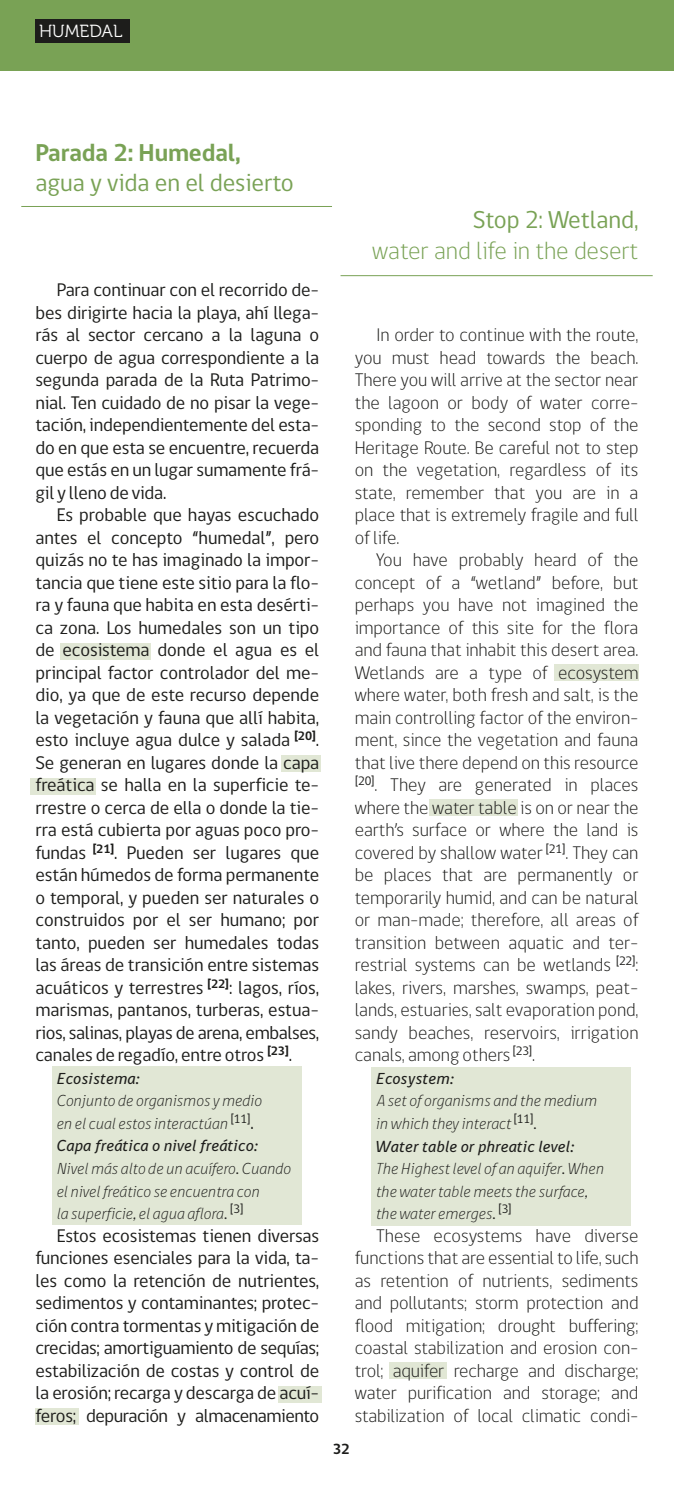
<style>
.page{position:relative;width:674px;height:1489px;background:#fff}
.page>*{position:absolute;margin:0;border:0;box-sizing:border-box;transform-origin:0 0}
.t1{font:25px "gob CL";letter-spacing:-.005em;color:#79a255}
.t2{font:300 25px "gob CL";letter-spacing:-.005em;color:#79a255}
.t3{font:700 25px "gob CL";letter-spacing:-.005em;color:#79a255}
.t4{font:18.75px/22.5px "gob CL";letter-spacing:-.01em;color:#1d1d1b;text-align:justify}
.t5{font:300 18.75px/22.5px "gob CL";letter-spacing:-.005em;color:#1d1d1b;text-align:justify}
.t6{font:17.5px "Museo 300";color:#fff}
.t7{font:italic 100 16.25px/22.5px "Digna";letter-spacing:-.005em;color:#1d1d1b}
.t8{font:italic 16.25px "Digna";letter-spacing:-.005em;color:#1d1d1b}
.t9{font:700 15px "gob CL";color:#1d1d1b}
.s1{font-family:"gob CL";font-weight:400;font-style:normal;font-size:18.75px}
.s2{font-weight:400}
</style>
<div class="page">
<div style="left:278px;top:1385px;width:44px;height:17px;background:#e1e7d5"></div>
<div style="left:35px;top:1408px;width:44px;height:16px;background:#e1e7d5"></div>
<div style="left:389px;top:1362px;width:57px;height:16px;background:#e1e7d5"></div>
<div style="left:371px;top:1067px;width:259px;height:158px;background:#e1e7d5"></div>
<div style="left:553px;top:664px;width:85px;height:16px;background:#e1e7d5"></div>
<div style="left:429px;top:799px;width:88px;height:16px;background:#e1e7d5"></div>
<div style="left:60px;top:643px;width:90px;height:16px;background:#e1e7d5"></div>
<div style="left:281px;top:755px;width:39px;height:17px;background:#e1e7d5"></div>
<div style="left:30px;top:778px;width:66px;height:16px;background:#e1e7d5"></div>
<div style="left:52px;top:1065px;width:249px;height:159px;background:#e1e7d5"></div>
<div style="left:0;top:0;width:673px;height:71px;background:#79a255"></div>
<div style="left:35px;top:19px;width:95px;height:24px;background:#1d1d1b"></div>
<hr style="left:21px;top:206px;width:311px;height:1px;background:#79a255">
<hr style="left:340px;top:275px;width:312px;height:1px;background:#79a255">
<p class="t6" style="left:39px;top:21px;width:85px">HUMEDAL</p>
<h1 class="t3" style="left:35px;top:135px;width:207px">Parada 2: Humedal,</h1>
<h1 class="t1" style="left:35px;top:165px;width:260px">agua y vida en el desierto</h1>
<p class="t4" style="left:35px;top:279px;width:285px;text-indent:21px">Para continuar con el recorrido de&shy;bes dirigirte hacia la playa, ahí llega&shy;rás al sector cercano a la laguna o cuerpo de agua correspondiente a la segunda parada de la Ruta Patrimo&shy;nial. Ten cuidado de no pisar la vege&shy;tación, independientemente del esta&shy;do en que esta se encuentre, recuerda que estás en un lugar sumamente frá&shy;gil y lleno de vida.</p>
<p class="t4" style="left:35px;top:504px;width:285px;text-indent:21px">Es probable que hayas escuchado antes el concepto “humedal”, pero quizás no te has imaginado la impor&shy;tancia que tiene este sitio para la flo&shy;ra y fauna que habita en esta desérti&shy;ca zona. Los humedales son un tipo de ecosistema donde el agua es el principal factor controlador del me&shy;dio, ya que de este recurso depende la vegetación y fauna que allí habita, esto incluye agua dulce y salada <sup>[20]</sup>.<br>Se generan en lugares donde la capa freática se halla en la superficie te&shy;rrestre o cerca de ella o donde la tie&shy;rra está cubierta por aguas poco pro&shy;fundas <sup>[21]</sup>. Pueden ser lugares que están húmedos de forma permanente o temporal, y pueden ser naturales o construidos por el ser humano; por tanto, pueden ser humedales todas las áreas de transición entre sistemas acuáticos y terrestres <sup>[22]</sup>: lagos, ríos, marismas, pantanos, turberas, estua&shy;rios, salinas, playas de arena, embalses, canales de regadío, entre otros <sup>[23]</sup>.</p>
<p class="t8" style="left:57px;top:1068px;width:84px">Ecosistema:</p>
<p class="t7" style="left:57px;top:1089px;width:207px">Conjunto de organismos y medio en el cual estos interactúan <sup>[11]</sup><span class="s1">.<br></span><span class="s2">Capa freática o nivel freático:</span></p>
<p class="t7" style="left:57px;top:1157px;width:236px">Nivel más alto de un acuífero. Cuando el nivel freático se encuentra con<br>la superficie, el agua aflora. <sup>[3]</sup></p>
<p class="t4" style="left:35px;top:1224px;width:285px;text-indent:21px">Estos ecosistemas tienen diversas funciones esenciales para la vida, ta&shy;les como la retención de nutrientes, sedimentos y contaminantes; protec&shy;ción contra tormentas y mitigación de crecidas; amortiguamiento de sequías; estabilización de costas y control de la erosión; recarga y descarga de acuí&shy;feros; depuración y almacenamiento</p>
<h1 class="t1" style="left:472px;top:203px;width:167px">Stop 2: Wetland,</h1>
<h1 class="t2" style="left:372px;top:233px;width:268px">water and life in the desert</h1>
<p class="t5" style="left:354px;top:324px;width:285px;text-indent:21px">In order to continue with the route, you must head towards the beach.<br>There you will arrive at the sector near the lagoon or body of water corre&shy;sponding to the second stop of the Heritage Route. Be careful not to step on the vegetation, regardless of its state, remember that you are in a place that is extremely fragile and full of life.</p>
<p class="t5" style="left:354px;top:549px;width:285px;text-indent:21px">You have probably heard of the concept of a “wetland” before, but perhaps you have not imagined the importance of this site for the flora and fauna that inhabit this desert area.<br>Wetlands are a type of ecosystem where water, both fresh and salt, is the main controlling factor of the environ&shy;ment, since the vegetation and fauna that live there depend on this resource <sup>[20]</sup>. They are generated in places where the water table is on or near the earth’s surface or where the land is covered by shallow water <sup>[21]</sup>. They can be places that are permanently or temporarily humid, and can be natural or man-made; therefore, all areas of transition between aquatic and ter&shy;restrial systems can be wetlands <sup>[22]</sup>: lakes, rivers, marshes, swamps, peat&shy;lands, estuaries, salt evaporation pond, sandy beaches, reservoirs, irrigation canals, among others <sup>[23]</sup>.</p>
<p class="t8" style="left:376px;top:1068px;width:79px">Ecosystem:</p>
<p class="t7" style="left:376px;top:1089px;width:223px">A set of organisms and the medium in which they interact <sup>[11]</sup>.<br><span class="s2">Water table or phreatic level:</span></p>
<p class="t7" style="left:376px;top:1157px;width:229px">The Highest level of an aquifer. When the water table meets the surface, the water emerges. <sup>[3]</sup></p>
<p class="t5" style="left:354px;top:1224px;width:285px;text-indent:21px">These ecosystems have diverse functions that are essential to life, such as retention of nutrients, sediments and pollutants; storm protection and flood mitigation; drought buffering; coastal stabilization and erosion con&shy;trol; aquifer recharge and discharge; water purification and storage; and stabilization of local climatic condi-</p>
<p class="t9" style="left:332px;top:1438px;width:19px">32</p>
</div>
